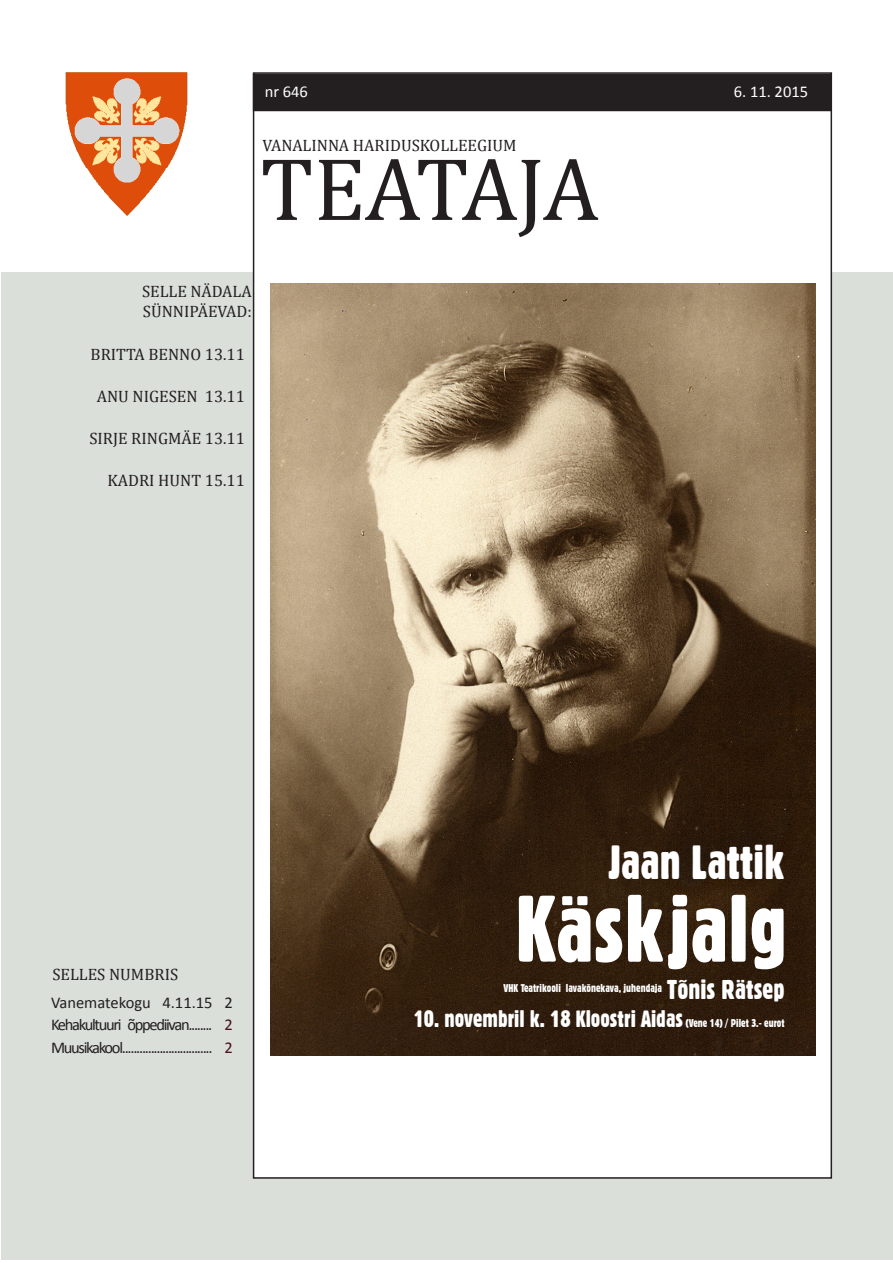
<style>
.page{position:relative;width:893px;height:1263px;background:#fff}
.page>*{position:absolute;margin:0;border:0;box-sizing:border-box;transform-origin:0 0}
.t1{font:91.65px "Gothic 821 Condensed BT";color:#fff}
.t2{font:90px "Cambria";letter-spacing:-.015em;color:#231f20}
.t3{font:46.8px "Gothic 821 Condensed BT";color:#fff}
.t4{font:26.55px "Gothic 821 Condensed BT";color:#fff}
.t5{font:22.95px "Gothic 821 Condensed BT";color:#fff}
.t6{font:16.5px "Cambria";color:#231f20}
.t7{font:16.5px "Calibri";letter-spacing:-.08em;color:#231f20}
.t8{font:16.5px "Calibri";color:#231f20}
.t9{font:16.5px "Calibri";color:#fff}
.t10{font:16.5px "Calibri";color:#4a1021}
.t11{font:10.95px "Gothic 821 Condensed BT";color:#fff}
.s1{font-size:10.95px}
</style>
<div class="page">
<div style="left:1px;top:273px;width:892px;height:987px;background:#dadfd9"></div>
<div style="left:254px;top:73px;width:577px;height:1105px;background:#fff"></div>
<div style="left:253px;top:74px;width:578px;height:37px;background:#231f20"></div>
<img style="left:65px;top:72px;width:123px;height:144px">
<img style="left:270px;top:284px;width:546px;height:772px">
<p class="t9" style="left:265px;top:82px;width:45px">nr 646</p>
<p class="t9" style="left:734px;top:82px;width:76px">6. 11. 2015</p>
<p class="t6" style="left:263px;top:136px;width:256px">VANALINNA HARIDUSKOLLEEGIUM</p>
<p class="t2" style="left:260px;top:136px;width:340px">TEATAJA</p>
<p class="t6" style="left:142px;top:282px;width:111px">SELLE NÄDALA</p>
<p class="t6" style="left:143px;top:301px;width:110px">SÜNNIPÄEVAD:</p>
<p class="t6" style="left:91px;top:345px;width:156px">BRITTA BENNO 13.11</p>
<p class="t6" style="left:97px;top:387px;width:150px">ANU NIGESEN 13.11</p>
<p class="t6" style="left:89px;top:429px;width:157px">SIRJE RINGMÄE 13.11</p>
<p class="t6" style="left:107px;top:471px;width:139px">KADRI HUNT 15.11</p>
<p class="t6" style="left:52px;top:964px;width:127px">SELLES NUMBRIS</p>
<p class="t8" style="left:51px;top:992px;width:163px">Vanematekogu 4.11.15</p>
<p class="t7" style="left:51px;top:1014px;width:163px">Kehakultuuri õppediivan........</p>
<p class="t7" style="left:51px;top:1037px;width:163px">Muusikakool...............................</p>
<p class="t7" style="left:225px;top:992px;width:10px">2</p>
<p class="t10" style="left:225px;top:1014px;width:10px">2</p>
<p class="t10" style="left:225px;top:1037px;width:10px">2</p>
<p class="t3" style="left:608px;top:834px;width:178px">Jaan Lattik</p>
<p class="t1" style="left:516px;top:873px;width:272px">Käskjalg</p>
<p class="t11" style="left:504px;top:981px;width:160px">VHK Teatrikooli lavakõnekava, juhendaja</p>
<p class="t4" style="left:667px;top:974px;width:119px">Tõnis Rätsep</p>
<p class="t5" style="left:414px;top:1005px;width:372px">10. novembril k. 18 Kloostri Aidas <span class="s1">(Vene 14) / Pilet 3.- eurot</span></p>
</div>
